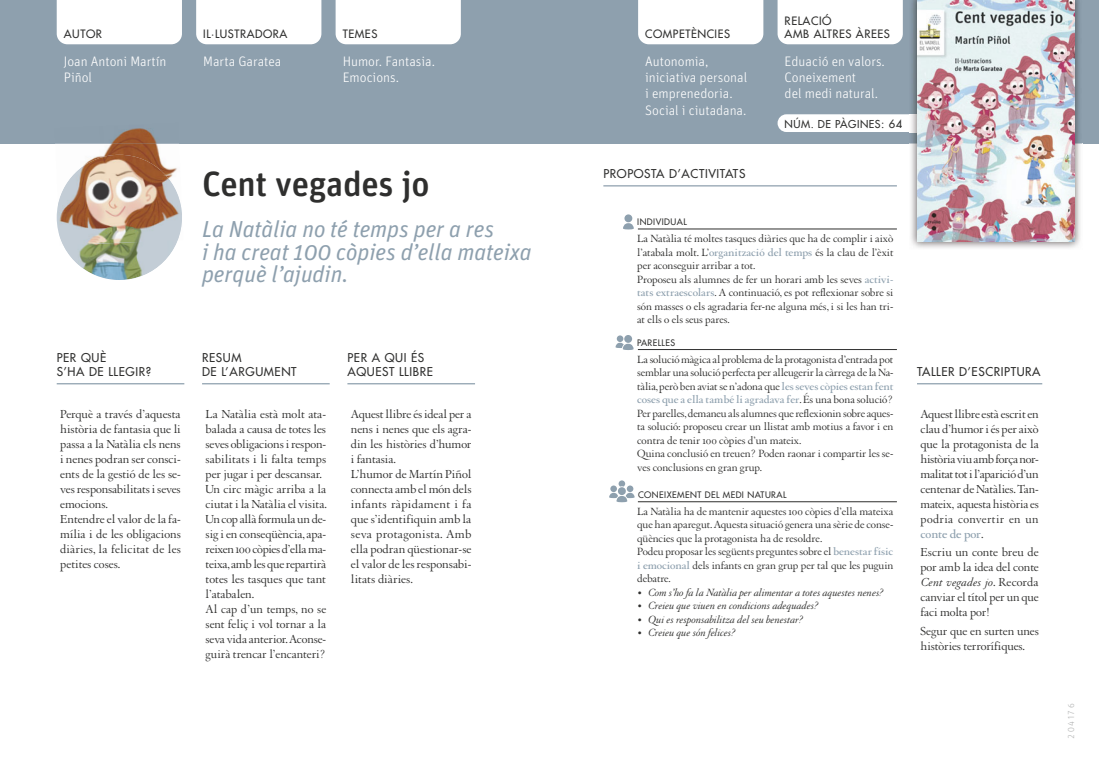
<style>
.page{position:relative;width:1099px;height:762px;background:#fff}
.page>*{position:absolute;margin:0;border:0;box-sizing:border-box;transform-origin:0 0}
.t1{font:500 35px "Unit Rounded Pro";letter-spacing:-.01em;color:#2f2f2e}
.t2{font:italic 23.12px/22.9px "Unit Pro";letter-spacing:-.005em;color:#8ea0ae}
.t3{font:300 13.75px/16.2px "Unit Pro";color:#fff}
.t4{font:12.5px/15px "Augereau";color:#2f2f2e}
.t5{font:500 11.88px/14.2px "Futura Std";letter-spacing:.05em;color:#2f2f2e}
.t6{font:11.25px/13.5px "Augereau";color:#2f2f2e}
.t7{font:italic 11.25px "Augereau";color:#2f2f2e}
.t8{font:500 11.25px/13.5px "Futura Std";letter-spacing:.05em;color:#2f2f2e}
.t9{font:500 10.62px "Futura Std";letter-spacing:.05em;color:#2f2f2e}
.t10{font:500 8.75px "Futura Std";letter-spacing:.05em;color:#2f2f2e}
.t11{font:300 8.75px "Unit Rounded OT";letter-spacing:.19em;color:#b1b2b2}
.s1{font-size:11.25px}
.s2{font-weight:700;color:#8ea0ae}
.s3{font-style:italic}
</style>
<div class="page">
<div style="left:0;top:0;width:1098px;height:144px;background:#8ea0ae"></div>
<div style="left:57px;top:0;width:125px;height:44px;background:#fff"></div>
<div style="left:196px;top:0;width:125px;height:44px;background:#fff"></div>
<div style="left:335px;top:0;width:126px;height:44px;background:#fff"></div>
<div style="left:638px;top:0;width:125px;height:44px;background:#fff"></div>
<hr style="left:917px;top:383px;width:125px;height:1px;background:#8ea0ae">
<hr style="left:638px;top:229px;width:258px;height:1px;background:#2f2f2e">
<hr style="left:638px;top:349px;width:258px;height:1px;background:#2f2f2e">
<hr style="left:638px;top:501px;width:258px;height:1px;background:#2f2f2e">
<svg style="left:623px;top:214px;width:11px;height:15px"></svg>
<svg style="left:615px;top:335px;width:18px;height:15px"></svg>
<svg style="left:609px;top:480px;width:25px;height:22px"></svg>
<div style="left:777px;top:0;width:125px;height:44px;background:#fff"></div>
<svg style="left:777px;top:114px;width:132px;height:18px;background:#fafbfc"></svg>
<img style="left:909px;top:0;width:173px;height:248px">
<img style="left:909px;top:114px;width:8px;height:18px">
<img style="left:917px;top:0;width:157px;height:241px">
<img style="left:63px;top:245px;width:113px;height:35px">
<hr style="left:57px;top:383px;width:127px;height:1px;background:#8ea0ae">
<hr style="left:347px;top:383px;width:128px;height:1px;background:#8ea0ae">
<hr style="left:202px;top:383px;width:128px;height:1px;background:#8ea0ae">
<hr style="left:603px;top:185px;width:293px;height:1px;background:#8ea0ae">
<img style="left:56px;top:144px;width:104px;height:85px">
<img style="left:55px;top:128px;width:124px;height:16px">
<img style="left:58px;top:155px;width:124px;height:90px">
<p class="t8" style="left:64px;top:27px;width:40px">AUTOR</p>
<p class="t8" style="left:203px;top:27px;width:85px">IL∙LUSTRADORA</p>
<p class="t8" style="left:343px;top:27px;width:36px">TEMES</p>
<p class="t8" style="left:645px;top:27px;width:86px">COMPETÈNCIES</p>
<p class="t8" style="left:784px;top:14px;width:107px">RELACIÓ<br>AMB ALTRES ÀREES</p>
<p class="t3" style="left:64px;top:53px;width:104px">Joan Antoni Martín<br>Piñol</p>
<p class="t3" style="left:203px;top:53px;width:80px">Marta Garatea</p>
<p class="t3" style="left:343px;top:53px;width:94px">Humor. Fantasia.<br>Emocions.</p>
<p class="t3" style="left:645px;top:53px;width:103px">Autonomia, iniciativa personal i emprenedoria.<br>Social i ciutadana.</p>
<p class="t3" style="left:784px;top:53px;width:102px">Eduació en valors.<br>Coneixement<br>del medi natural.</p>
<p class="t9" style="left:784px;top:118px;width:119px">NÚM. DE PÀGINES<span class="s1">: 64</span></p>
<h1 class="t1" style="left:202px;top:171px;width:229px">Cent vegades jo</h1>
<h2 class="t2" style="left:202px;top:217px;width:331px">La Natàlia no té temps per a res<br>i ha creat 100 còpies d’ella mateixa perquè l’ajudin.</h2>
<p class="t5" style="left:57px;top:350px;width:96px">PER QUÈ<br>S’HA DE LLEGIR?</p>
<p class="t5" style="left:347px;top:350px;width:87px">PER A QUI ÉS<br>AQUEST LLIBRE</p>
<p class="t5" style="left:202px;top:350px;width:96px">RESUM<br>DE L’ARGUMENT</p>
<p class="t4" style="left:60px;top:407px;width:122px">Perquè a través d’aquesta història de fantasia que li passa a la Natàlia els nens i nenes podran ser consci&shy;ents de la gestió de les se&shy;ves responsabilitats i seves emocions.<br>Entendre el valor de la fa&shy;mília i de les obligacions diàries, la felicitat de les petites coses.</p>
<p class="t4" style="left:351px;top:407px;width:122px">Aquest llibre és ideal per a nens i nenes que els agra&shy;din les històries d’humor i fantasia.<br>L’humor de Martín Piñol connecta amb el món dels infants ràpidament i fa que s’identifiquin amb la seva protagonista. Amb ella podran qüestionar-se el valor de les responsabi&shy;litats diàries.</p>
<p class="t4" style="left:206px;top:407px;width:123px">La Natàlia està molt ata&shy;balada a causa de totes les seves obligacions i respon&shy;sabilitats i li falta temps per jugar i per descansar.<br>Un circ màgic arriba a la ciutat i la Natàlia el visita.<br>Un cop allà formula un de&shy;sig i en conseqüència, apa&shy;reixen 100 còpies d’ella ma&shy;teixa, amb les que repartirà totes les tasques que tant l’atabalen.<br>Al cap d’un temps, no se sent feliç i vol tornar a la seva vida anterior. Aconse&shy;guirà trencar l’encanteri?</p>
<p class="t5" style="left:603px;top:167px;width:143px">PROPOSTA D’ACTIVITATS</p>
<p class="t10" style="left:637px;top:217px;width:51px">INDIVIDUAL</p>
<p class="t6" style="left:637px;top:233px;width:258px">La Natàlia té moltes tasques diàries que ha de complir i això l’atabala molt. L’<span class="s2">organització del temps</span> és la clau de l’èxit per aconseguir arribar a tot.<br>Proposeu als alumnes de fer un horari amb les seves <span class="s2">activi&shy;tats extraescolars</span>. A continuació, es pot reflexionar sobre si són masses o els agradaria fer-ne alguna més, i si les han tri&shy;at ells o els seus pares.</p>
<p class="t10" style="left:637px;top:337px;width:40px">PARELLES</p>
<p class="t6" style="left:637px;top:353px;width:258px">La solució màgica al problema de la protagonista d’entrada pot semblar una solució perfecta per alleugerir la càrrega de la Na&shy;tàlia, però ben aviat se n’adona que <span class="s2">les seves còpies estan fent coses que a ella també li agradava fer</span>. És una bona solució?<br>Per parelles, demaneu als alumnes que reflexionin sobre aques&shy;ta solució: proposeu crear un llistat amb motius a favor i en contra de tenir 100 còpies d’un mateix.<br>Quina conclusió en treuen? Poden raonar i compartir les se&shy;ves conclusions en gran grup.</p>
<p class="t10" style="left:638px;top:490px;width:150px">CONEIXEMENT DEL MEDI NATURAL</p>
<p class="t6" style="left:637px;top:506px;width:258px">La Natàlia ha de mantenir aquestes 100 còpies d’ella mateixa que han aparegut. Aquesta situació genera una sèrie de conse&shy;qüències que la protagonista ha de resoldre.<br>Podeu proposar les següents preguntes sobre el <span class="s2">benestar físic i emocional</span> dels infants en gran grup per tal que les puguin debatre.</p>
<p class="t7" style="left:637px;top:588px;width:247px">• Com s’ho fa la Natàlia per alimentar a totes aquestes nenes?</p>
<p class="t7" style="left:637px;top:602px;width:182px">• Creieu que viuen en condicions adequades?</p>
<p class="t7" style="left:637px;top:615px;width:166px">• Qui es responsabilitza del seu benestar?</p>
<p class="t7" style="left:637px;top:629px;width:99px">• Creieu que són felices?</p>
<p class="t5" style="left:917px;top:365px;width:125px">TALLER D’ESCRIPTURA</p>
<p class="t4" style="left:920px;top:407px;width:120px;text-align:justify">Aquest llibre està escrit en clau d’humor i és per això que la protagonista de la història viu amb força nor&shy;malitat tot i l’aparició d’un centenar de Natàlies. Tan&shy;mateix, aquesta història es podria convertir en un <span class="s2">conte de por</span>.</p>
<p class="t4" style="left:920px;top:546px;width:120px;text-align:justify">Escriu un conte breu de por amb la idea del conte <span class="s3">Cent vegades jo</span>. Recorda canviar el títol per un que faci molta por!</p>
<p class="t4" style="left:920px;top:624px;width:120px">Segur que en surten unes històries terrorífiques.</p>
<p class="t11" style="left:1065px;top:739px;width:37px;rotate:-90deg">204176</p>
</div>
